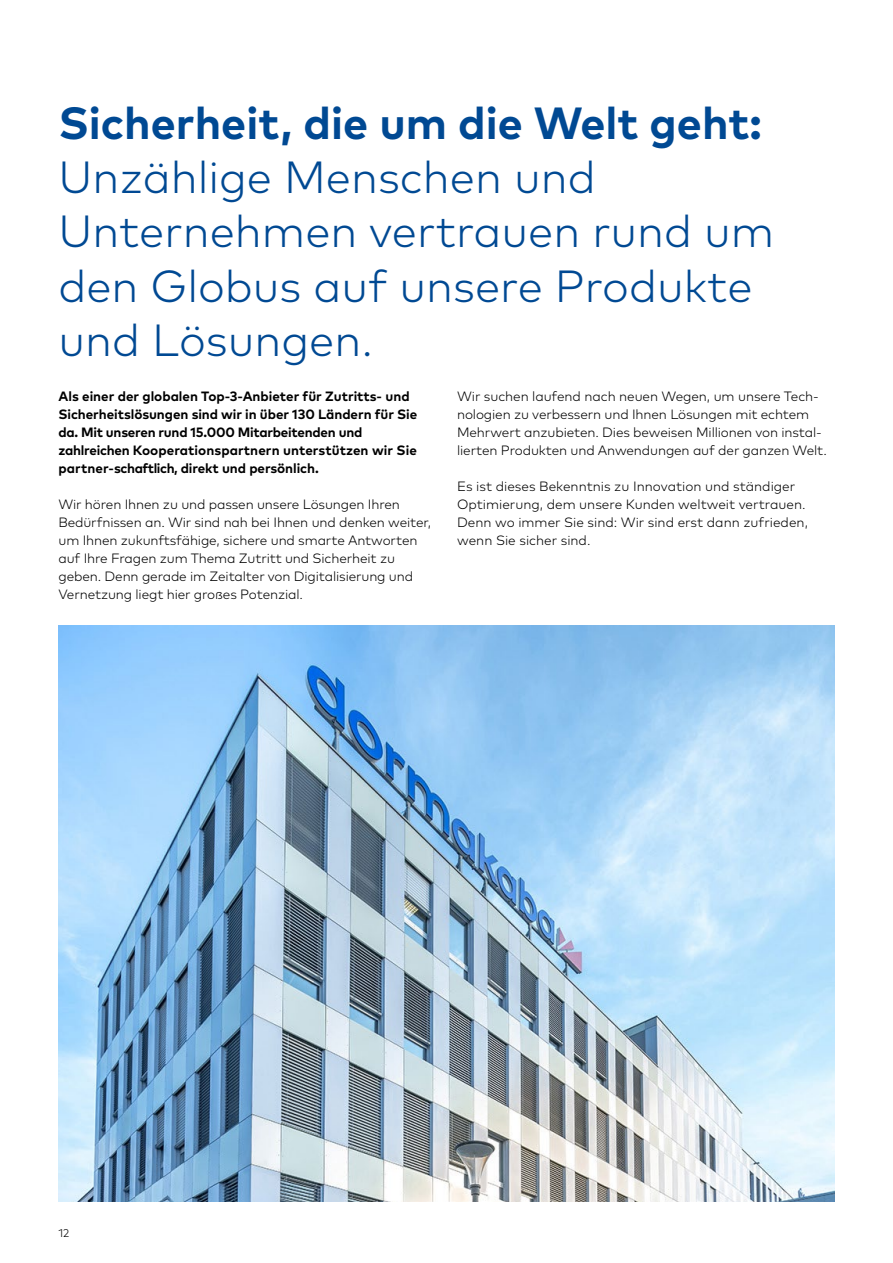
<style>
.page{position:relative;width:893px;height:1263px;background:#fff}
.page>*{position:absolute;margin:0;border:0;box-sizing:border-box;transform-origin:0 0}
.t1{font:300 45px/54px "Mark Pro";color:#004993}
.t2{font:700 45px "Mark Pro";color:#004993}
.t3{font:300 13.5px/18px "Mark Pro";letter-spacing:-.01em;color:#000}
.t4{font:700 13.5px/18px "Mark Pro";letter-spacing:-.005em;color:#000}
.t5{font:300 11.25px "Mark Pro";color:#000}
</style>
<div class="page">
<img style="left:58px;top:625px;width:776px;height:576px">
<h1 class="t2" style="left:58px;top:89px;width:705px">Sicherheit, die um die Welt geht:</h1>
<h1 class="t1" style="left:58px;top:147px;width:717px">Unzählige Menschen und<br>Unternehmen vertrauen rund um den Globus auf unsere Produkte und Lösungen.</h1>
<p class="t4" style="left:58px;top:386px;width:360px">Als einer der globalen Top-3-Anbieter für Zutritts- und Sicherheitslösungen sind wir in über 130 Ländern für Sie da. Mit unseren rund 15.000 Mitarbeitenden und zahlreichen Kooperationspartnern unterstützen wir Sie partner-schaftlich, direkt und persönlich.</p>
<p class="t3" style="left:58px;top:494px;width:374px">Wir hören Ihnen zu und passen unsere Lösungen Ihren Bedürfnissen an. Wir sind nah bei Ihnen und denken weiter, um Ihnen zukunftsfähige, sichere und smarte Antworten auf Ihre Fragen zum Thema Zutritt und Sicherheit zu geben. Denn gerade im Zeitalter von Digitalisierung und Vernetzung liegt hier groẞes Potenzial.</p>
<p class="t3" style="left:457px;top:386px;width:371px">Wir suchen laufend nach neuen Wegen, um unsere Tech&shy;nologien zu verbessern und Ihnen Lösungen mit echtem Mehrwert anzubieten. Dies beweisen Millionen von instal&shy;lierten Produkten und Anwendungen auf der ganzen Welt.</p>
<p class="t3" style="left:457px;top:476px;width:352px">Es ist dieses Bekenntnis zu Innovation und ständiger Optimierung, dem unsere Kunden weltweit vertrauen.<br>Denn wo immer Sie sind: Wir sind erst dann zufrieden, wenn Sie sicher sind.</p>
<p class="t5" style="left:58px;top:1224px;width:12px">12</p>
</div>
